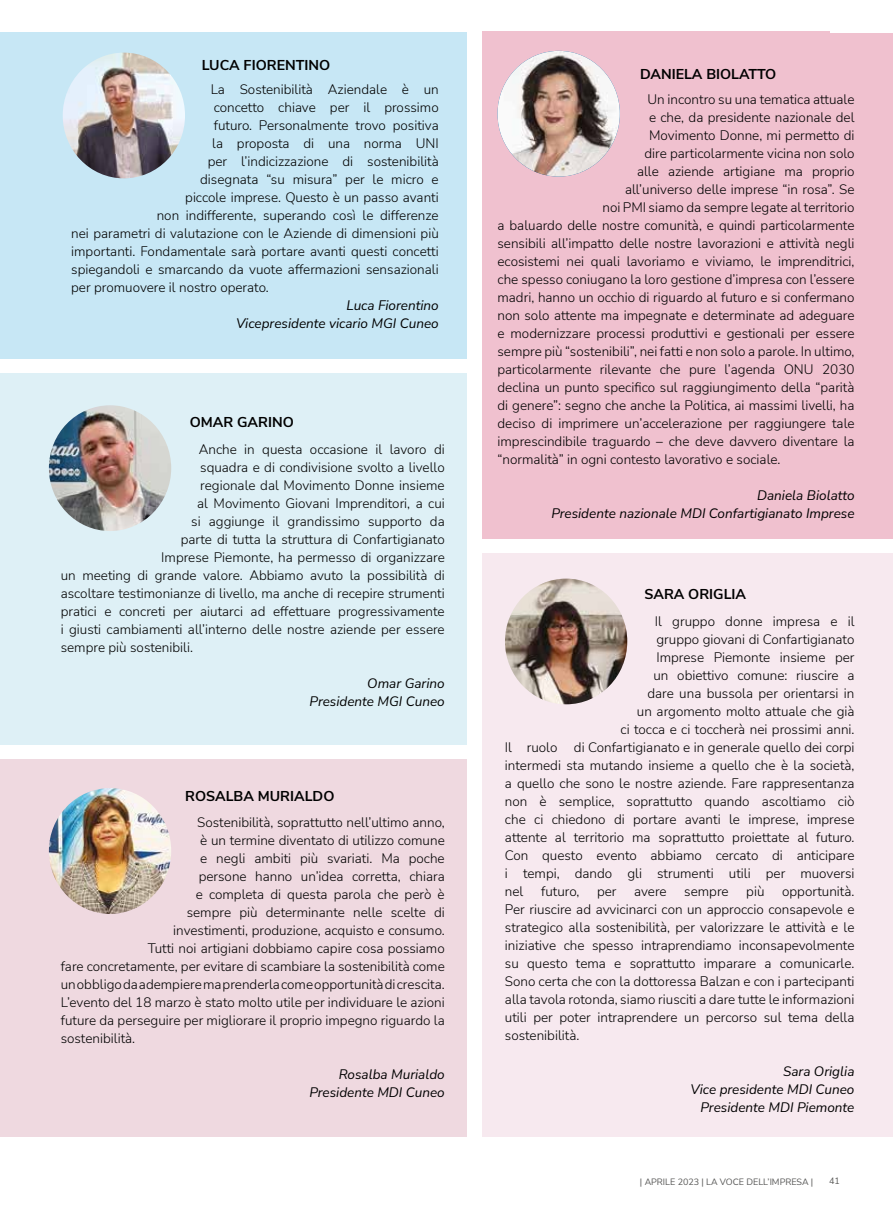
<style>
.page{position:relative;width:893px;height:1221px;background:#fff}
.page>*{position:absolute;margin:0;border:0;box-sizing:border-box;transform-origin:0 0}
.t1{font:700 14.25px "Nunito Sans";color:#000}
.t2{font:300 13.5px/18px "Nunito Sans";color:#000;text-align:justify}
.t3{font:italic 13.5px/18px "Nunito Sans";color:#000;text-align:right}
.t4{font:9px "Nunito Sans";color:#575756}
</style>
<div class="page">
<div style="left:0;top:32px;width:467px;height:326px;background:#c7e7f5"></div>
<img style="left:63px;top:53px;width:122px;height:125px">
<div style="left:0;top:373px;width:467px;height:371px;background:#def0f6"></div>
<img style="left:49px;top:405px;width:122px;height:126px">
<div style="left:483px;top:31px;width:410px;height:507px;background:#f0c1cf"></div>
<img style="left:497px;top:51px;width:123px;height:126px">
<div style="left:483px;top:553px;width:410px;height:583px;background:#f7e9ef"></div>
<div style="left:0;top:759px;width:467px;height:377px;background:#efd9e0"></div>
<img style="left:49px;top:788px;width:122px;height:125px">
<img style="left:505px;top:578px;width:122px;height:126px">
<div style="left:831px;top:0;width:62px;height:32px;background:#fff"></div>
<p class="t1" style="left:202px;top:54px;width:130px">LUCA FIORENTINO</p>
<p class="t2" style="left:211px;top:79px;width:230px">La Sostenibilità Aziendale è un</p>
<p class="t2" style="left:214px;top:97px;width:227px">concetto chiave per il prossimo</p>
<p class="t2" style="left:214px;top:115px;width:226px">futuro. Personalmente trovo positiva</p>
<p class="t2" style="left:212px;top:133px;width:228px">la proposta di una norma UNI</p>
<p class="t2" style="left:208px;top:151px;width:232px">per l’indicizzazione di sostenibilità</p>
<p class="t2" style="left:200px;top:169px;width:240px">disegnata “su misura” per le micro e</p>
<p class="t2" style="left:185px;top:187px;width:255px">piccole imprese. Questo è un passo avanti</p>
<p class="t2" style="left:157px;top:205px;width:283px">non indifferente, superando così le differenze</p>
<p class="t2" style="left:71px;top:223px;width:369px">nei parametri di valutazione con le Aziende di dimensioni più</p>
<p class="t2" style="left:71px;top:241px;width:369px">importanti. Fondamentale sarà portare avanti questi concetti</p>
<p class="t2" style="left:71px;top:259px;width:369px">spiegandoli e smarcando da vuote affermazioni sensazionali</p>
<p class="t2" style="left:71px;top:277px;width:199px">per promuovere il nostro operato.</p>
<p class="t3" style="left:236px;top:295px;width:204px">Luca Fiorentino<br>Vicepresidente vicario MGI Cuneo</p>
<p class="t1" style="left:190px;top:411px;width:106px">OMAR GARINO</p>
<p class="t2" style="left:199px;top:439px;width:247px">Anche in questa occasione il lavoro di</p>
<p class="t2" style="left:200px;top:457px;width:246px">squadra e di condivisione svolto a livello</p>
<p class="t2" style="left:200px;top:475px;width:246px">regionale dal Movimento Donne insieme</p>
<p class="t2" style="left:197px;top:493px;width:249px">al Movimento Giovani Imprenditori, a cui</p>
<p class="t2" style="left:191px;top:511px;width:255px">si aggiunge il grandissimo supporto da</p>
<p class="t2" style="left:181px;top:529px;width:266px">parte di tutta la struttura di Confartigianato</p>
<p class="t2" style="left:161px;top:547px;width:285px">Imprese Piemonte, ha permesso di organizzare</p>
<p class="t2" style="left:61px;top:565px;width:386px">un meeting di grande valore. Abbiamo avuto la possibilità di</p>
<p class="t2" style="left:61px;top:583px;width:385px">ascoltare testimonianze di livello, ma anche di recepire strumenti</p>
<p class="t2" style="left:61px;top:601px;width:385px">pratici e concreti per aiutarci ad effettuare progressivamente</p>
<p class="t2" style="left:61px;top:619px;width:385px">i giusti cambiamenti all’interno delle nostre aziende per essere</p>
<p class="t2" style="left:61px;top:637px;width:134px">sempre più sostenibili.</p>
<p class="t3" style="left:310px;top:673px;width:137px">Omar Garino<br>Presidente MGI Cuneo</p>
<p class="t1" style="left:185px;top:786px;width:151px">ROSALBA MURIALDO</p>
<p class="t2" style="left:197px;top:812px;width:249px">Sostenibilità, soprattutto nell’ultimo anno,</p>
<p class="t2" style="left:200px;top:830px;width:246px">è un termine diventato di utilizzo comune</p>
<p class="t2" style="left:200px;top:848px;width:246px">e negli ambiti più svariati. Ma poche</p>
<p class="t2" style="left:199px;top:866px;width:247px">persone hanno un’idea corretta, chiara</p>
<p class="t2" style="left:196px;top:884px;width:250px">e completa di questa parola che però è</p>
<p class="t2" style="left:187px;top:902px;width:260px">sempre più determinante nelle scelte di</p>
<p class="t2" style="left:173px;top:920px;width:273px">investimenti, produzione, acquisto e consumo.</p>
<p class="t2" style="left:148px;top:938px;width:299px">Tutti noi artigiani dobbiamo capire cosa possiamo</p>
<p class="t2" style="left:61px;top:956px;width:386px">fare concretamente, per evitare di scambiare la sostenibilità come</p>
<p class="t2" style="left:61px;top:974px;width:385px">un obbligo da adempiere ma prenderla come opportunità di crescita.</p>
<p class="t2" style="left:61px;top:992px;width:386px">L’evento del 18 marzo è stato molto utile per individuare le azioni</p>
<p class="t2" style="left:61px;top:1010px;width:385px">future da perseguire per migliorare il proprio impegno riguardo la</p>
<p class="t2" style="left:61px;top:1028px;width:76px">sostenibilità.</p>
<p class="t3" style="left:309px;top:1064px;width:137px">Rosalba Murialdo<br>Presidente MDI Cuneo</p>
<p class="t1" style="left:640px;top:63px;width:138px">DANIELA BIOLATTO</p>
<p class="t2" style="left:647px;top:90px;width:208px">Un incontro su una tematica attuale</p>
<p class="t2" style="left:649px;top:108px;width:207px">e che, da presidente nazionale del</p>
<p class="t2" style="left:649px;top:126px;width:207px">Movimento Donne, mi permetto di</p>
<p class="t2" style="left:644px;top:144px;width:211px">dire particolarmente vicina non solo</p>
<p class="t2" style="left:637px;top:162px;width:219px">alle aziende artigiane ma proprio</p>
<p class="t2" style="left:625px;top:180px;width:231px">all’universo delle imprese “in rosa”. Se</p>
<p class="t2" style="left:602px;top:198px;width:254px">noi PMI siamo da sempre legate al territorio</p>
<p class="t2" style="left:497px;top:216px;width:359px">a baluardo delle nostre comunità, e quindi particolarmente</p>
<p class="t2" style="left:497px;top:234px;width:359px">sensibili all’impatto delle nostre lavorazioni e attività negli</p>
<p class="t2" style="left:497px;top:252px;width:358px">ecosistemi nei quali lavoriamo e viviamo, le imprenditrici,</p>
<p class="t2" style="left:497px;top:270px;width:359px">che spesso coniugano la loro gestione d’impresa con l’essere</p>
<p class="t2" style="left:497px;top:288px;width:359px">madri, hanno un occhio di riguardo al futuro e si confermano</p>
<p class="t2" style="left:497px;top:306px;width:359px">non solo attente ma impegnate e determinate ad adeguare</p>
<p class="t2" style="left:497px;top:324px;width:359px">e modernizzare processi produttivi e gestionali per essere</p>
<p class="t2" style="left:497px;top:342px;width:358px">sempre più “sostenibili”, nei fatti e non solo a parole. In ultimo,</p>
<p class="t2" style="left:497px;top:360px;width:358px">particolarmente rilevante che pure l’agenda ONU 2030</p>
<p class="t2" style="left:497px;top:378px;width:359px">declina un punto specifico sul raggiungimento della “parità</p>
<p class="t2" style="left:497px;top:396px;width:358px">di genere”: segno che anche la Politica, ai massimi livelli, ha</p>
<p class="t2" style="left:497px;top:414px;width:359px">deciso di imprimere un’accelerazione per raggiungere tale</p>
<p class="t2" style="left:497px;top:432px;width:359px">imprescindibile traguardo – che deve davvero diventare la</p>
<p class="t2" style="left:497px;top:450px;width:284px">“normalità” in ogni contesto lavorativo e sociale.</p>
<p class="t3" style="left:551px;top:486px;width:305px">Daniela Biolatto<br>Presidente nazionale MDI Confartigianato Imprese</p>
<p class="t1" style="left:644px;top:583px;width:103px">SARA ORIGLIA</p>
<p class="t2" style="left:655px;top:611px;width:201px">Il gruppo donne impresa e il</p>
<p class="t2" style="left:656px;top:629px;width:199px">gruppo giovani di Confartigianato</p>
<p class="t2" style="left:656px;top:647px;width:200px">Imprese Piemonte insieme per</p>
<p class="t2" style="left:653px;top:665px;width:203px">un obiettivo comune: riuscire a</p>
<p class="t2" style="left:647px;top:683px;width:209px">dare una bussola per orientarsi in</p>
<p class="t2" style="left:637px;top:701px;width:219px">un argomento molto attuale che già</p>
<p class="t2" style="left:620px;top:719px;width:236px">ci tocca e ci toccherà nei prossimi anni.</p>
<p class="t2" style="left:505px;top:737px;width:351px">Il ruolo di Confartigianato e in generale quello dei corpi</p>
<p class="t2" style="left:505px;top:755px;width:351px">intermedi sta mutando insieme a quello che è la società,</p>
<p class="t2" style="left:505px;top:773px;width:351px">a quello che sono le nostre aziende. Fare rappresentanza</p>
<p class="t2" style="left:505px;top:791px;width:351px">non è semplice, soprattutto quando ascoltiamo ciò</p>
<p class="t2" style="left:505px;top:809px;width:351px">che ci chiedono di portare avanti le imprese, imprese</p>
<p class="t2" style="left:505px;top:827px;width:351px">attente al territorio ma soprattutto proiettate al futuro.</p>
<p class="t2" style="left:505px;top:845px;width:351px">Con questo evento abbiamo cercato di anticipare</p>
<p class="t2" style="left:505px;top:863px;width:351px">i tempi, dando gli strumenti utili per muoversi</p>
<p class="t2" style="left:505px;top:881px;width:20px">nel</p>
<p class="t2" style="left:541px;top:881px;width:40px">futuro,</p>
<p class="t2" style="left:597px;top:881px;width:21px">per</p>
<p class="t2" style="left:634px;top:881px;width:34px">avere</p>
<p class="t2" style="left:684px;top:881px;width:46px">sempre</p>
<p class="t2" style="left:746px;top:881px;width:20px">più</p>
<p class="t2" style="left:505px;top:881px;width:351px;text-indent:277px">opportunità.<br>Per riuscire ad avvicinarci con un approccio consapevole e strategico alla sostenibilità, per valorizzare le attività e le iniziative che spesso intraprendiamo inconsapevolmente su questo tema e soprattutto imparare a comunicarle.<br>Sono certa che con la dottoressa Balzan e con i partecipanti alla tavola rotonda, siamo riusciti a dare tutte le informazioni utili per poter intraprendere un percorso sul tema della sostenibilità.</p>
<p class="t3" style="left:690px;top:1061px;width:166px">Sara Origlia<br>Vice presidente MDI Cuneo<br>Presidente MDI Piemonte</p>
<p class="t4" style="left:640px;top:1175px;width:175px">| APRILE 2023 | LA VOCE DELL’IMPRESA |</p>
<p class="t4" style="left:829px;top:1174px;width:12px">41</p>
</div>
